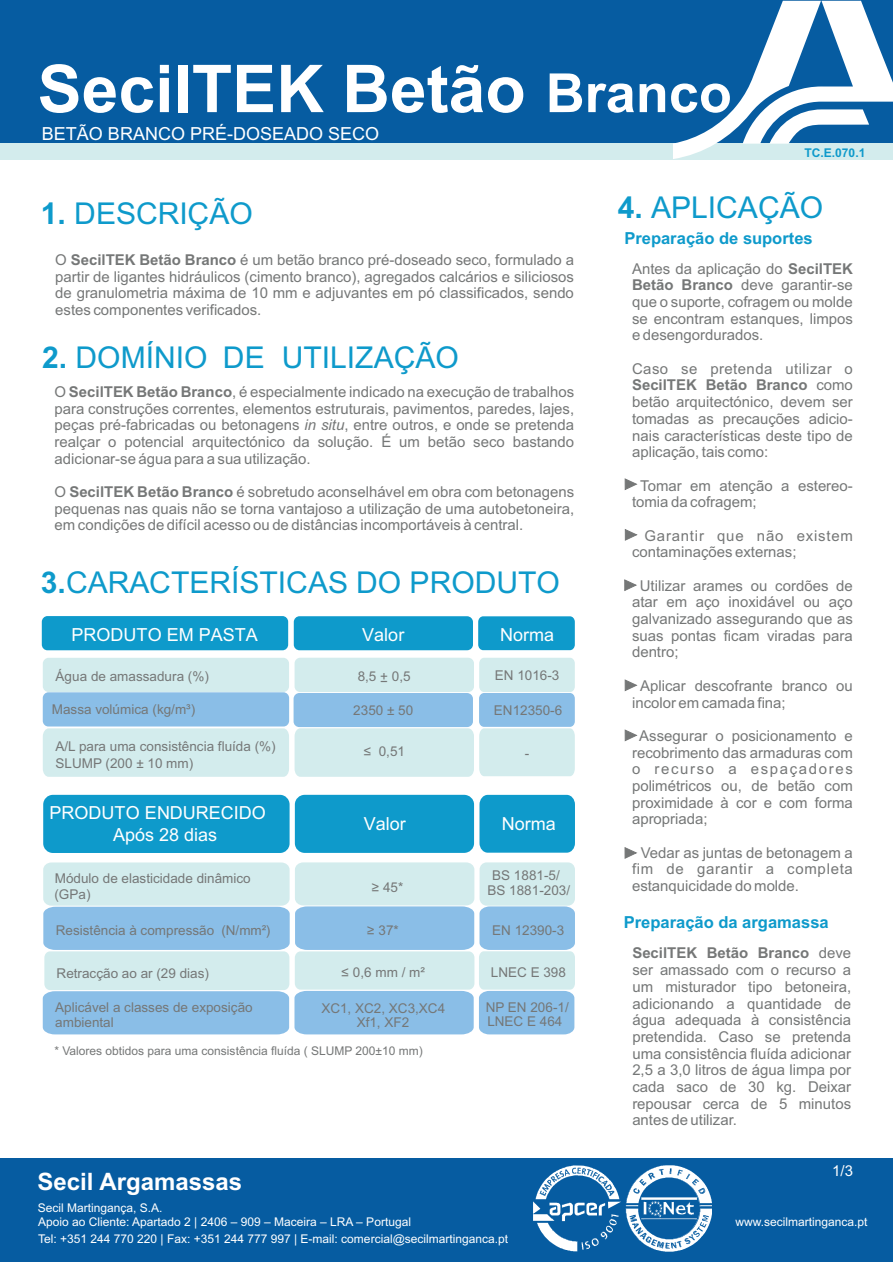
<style>
.page{position:relative;width:893px;height:1263px;background:#fff}
.page>*{position:absolute;margin:0;border:0;box-sizing:border-box;transform-origin:0 0}
.t1{font:700 66px "Arial";color:#fff}
.t2{font:30px "Arial";color:#0e9acb}
.t3{font:700 24px "Arial";color:#fff}
.t4{font:18px/21.8px "Arial";color:#fff}
.t5{font:700 16.5px "Arial";color:#0e9acb}
.t6{font:15px/16.6px "Arial";color:#757777;text-align:justify}
.t7{font:15px "Arial";color:#fff}
.t8{font:13.5px "Arial";color:#757777}
.t9{font:13.5px "Arial";color:#757777;scale:1.73 1}
.t10{font:12px/17px "Arial";color:#fff}
.t11{font:12px "Arial";color:#757777}
.t12{font:700 12px "Arial";color:#0e9acb}
.s1{font-size:54px}
.s2{font-weight:700}
.s3{font-style:italic}
.s4{font-family:"Arial Unicode MS"}
</style>
<div class="page">
<div style="left:42px;top:616px;width:246px;height:34px;background:#0e9acb;border-radius:6px"></div>
<div style="left:294px;top:616px;width:179px;height:34px;background:#0e9acb;border-radius:6px"></div>
<div style="left:478px;top:616px;width:97px;height:34px;background:#0e9acb;border-radius:5px"></div>
<div style="left:43px;top:658px;width:246px;height:34px;background:#d3eced;border-radius:6px"></div>
<div style="left:294px;top:658px;width:180px;height:34px;background:#d3eced;border-radius:6px"></div>
<div style="left:479px;top:658px;width:96px;height:34px;background:#d3eced"></div>
<div style="left:43px;top:795px;width:246px;height:58px;background:#0e9acb;border-radius:10px"></div>
<div style="left:295px;top:795px;width:179px;height:58px;background:#0e9acb;border-radius:10px"></div>
<div style="left:479px;top:795px;width:96px;height:58px;background:#0e9acb"></div>
<div style="left:43px;top:692px;width:246px;height:35px;background:#8abee7;border-radius:6px"></div>
<div style="left:293px;top:693px;width:180px;height:34px;background:#8abee7;border-radius:6px"></div>
<div style="left:479px;top:693px;width:96px;height:34px;background:#8abee7;border-radius:5px"></div>
<div style="left:0;top:1px;width:893px;height:144px;background:#065ca1"></div>
<div style="left:0;top:144px;width:893px;height:16px;background:#d3eced"></div>
<svg style="left:673px;top:1px;width:220px;height:158px"></svg>
<div style="left:0;top:1159px;width:893px;height:103px;background:#065ca1"></div>
<div style="left:43px;top:728px;width:532px;height:49px;background:#d3eced"></div>
<svg style="left:547px;top:1165px;width:74px;height:44px"></svg>
<svg style="left:43px;top:862px;width:532px;height:172px"></svg>
<svg style="left:624px;top:478px;width:14px;height:12px"></svg>
<svg style="left:624px;top:529px;width:14px;height:12px"></svg>
<svg style="left:624px;top:579px;width:13px;height:12px"></svg>
<svg style="left:624px;top:679px;width:14px;height:12px"></svg>
<svg style="left:624px;top:729px;width:14px;height:13px"></svg>
<svg style="left:624px;top:847px;width:14px;height:12px"></svg>
<h1 class="t1" style="left:38px;top:64px;width:695px">SecilTEK Betão <span class="s1">Branco</span></h1>
<p class="t4" style="left:42px;top:124px;width:339px">BETÃO BRANCO PRÉ-DOSEADO SECO</p>
<h2 class="t2" style="left:41px;top:202px;width:213px"><span class="s2">1.</span> DESCRIÇÃO</h2>
<p class="t6" style="left:55px;top:253px;width:520px">O <span class="s2">SecilTEK Betão Branco</span> é um betão branco pré-doseado seco, formulado a partir de ligantes hidráulicos (cimento branco), agregados calcários e siliciosos de granulometria máxima de 10 mm e adjuvantes em pó classificados, sendo estes componentes verificados.</p>
<h2 class="t2" style="left:42px;top:346px;width:418px"><span class="s2">2.</span> DOMÍNIO DE UTILIZAÇÃO</h2>
<p class="t6" style="left:55px;top:385px;width:521px">O <span class="s2">SecilTEK Betão Branco</span>, é especialmente indicado na execução de trabalhos para construções correntes, elementos estruturais, pavimentos, paredes, lajes, peças pré-fabricadas ou betonagens <span class="s3">in situ</span>, entre outros, e onde se pretenda realçar o potencial arquitectónico da solução. É um betão seco bastando adicionar-se água para a sua utilização.</p>
<p class="t6" style="left:55px;top:485px;width:521px">O <span class="s2">SecilTEK Betão Branco</span> é sobretudo aconselhável em obra com betonagens pequenas nas quais não se torna vantajoso a utilização de uma autobetoneira, em condições de difícil acesso ou de distâncias incomportáveis à central.</p>
<h2 class="t2" style="left:41px;top:571px;width:520px"><span class="s2">3.</span>CARACTERÍSTICAS DO PRODUTO</h2>
<p class="t4" style="left:71px;top:625px;width:188px">PRODUTO EM PASTA</p>
<p class="t4" style="left:362px;top:625px;width:44px">Valor</p>
<p class="t4" style="left:500px;top:625px;width:56px">Norma</p>
<p class="t8" style="left:55px;top:671px;width:155px">Água de amassadura (%)</p>
<p class="t8" style="left:358px;top:671px;width:54px">8,5 + 0,5</p>
<p class="t8" style="left:495px;top:670px;width:66px">EN 1016-3</p>
<p class="t9" style="left:380px;top:675px;width:6px">-</p>
<p class="t8" style="left:52px;top:704px;width:145px">Massa volúmica (kg/m³)</p>
<p class="t8" style="left:353px;top:705px;width:61px">2350 ± 50</p>
<p class="t8" style="left:494px;top:705px;width:70px">EN12350-6</p>
<p class="t8" style="left:55px;top:741px;width:222px">A/L para uma consistência fluída (%)</p>
<p class="t8" style="left:363px;top:746px;width:43px"><span class="s4">≤</span> 0,51</p>
<p class="t8" style="left:524px;top:748px;width:6px">-</p>
<p class="t8" style="left:55px;top:758px;width:139px">SLUMP (200 ± 10 mm)</p>
<p class="t4" style="left:113px;top:804px;width:154px;text-indent:-63px">PRODUTO ENDURECIDO<br>Após 28 dias</p>
<p class="t4" style="left:364px;top:815px;width:44px">Valor</p>
<p class="t4" style="left:501px;top:815px;width:56px">Norma</p>
<p class="t8" style="left:492px;top:870px;width:69px">BS 1881-5/</p>
<p class="t8" style="left:55px;top:873px;width:197px">Módulo de elasticidade dinâmico</p>
<p class="t8" style="left:371px;top:882px;width:33px"><span class="s4">≥</span> 45*</p>
<p class="t8" style="left:54px;top:889px;width:38px">(GPa)</p>
<p class="t8" style="left:487px;top:886px;width:84px">BS 1881-203/</p>
<p class="t8" style="left:56px;top:925px;width:216px">Resistência à compressão (N/mm²)</p>
<p class="t8" style="left:367px;top:925px;width:33px"><span class="s4">≥</span> 37*</p>
<p class="t8" style="left:492px;top:926px;width:74px">EN 12390-3</p>
<p class="t8" style="left:57px;top:968px;width:154px">Retracção ao ar (29 dias)</p>
<p class="t8" style="left:341px;top:967px;width:85px"><span class="s4">≤</span> 0,6 mm / m²</p>
<p class="t8" style="left:491px;top:967px;width:77px">LNEC E 398</p>
<p class="t8" style="left:55px;top:1002px;width:199px">Aplicável a classes de exposição</p>
<p class="t8" style="left:321px;top:1003px;width:125px">XC1, XC2, XC3,XC4</p>
<p class="t8" style="left:485px;top:1002px;width:85px">NP EN 206-1/</p>
<p class="t8" style="left:55px;top:1017px;width:60px">ambiental</p>
<p class="t8" style="left:357px;top:1017px;width:54px">Xf1, XF2</p>
<p class="t8" style="left:487px;top:1016px;width:77px">LNEC E 464</p>
<p class="t11" style="left:54px;top:1046px;width:370px">* Valores obtidos para uma consistência fluída ( SLUMP 200±10 mm)</p>
<h3 class="t3" style="left:37px;top:1173px;width:206px">Secil Argamassas</h3>
<p class="t10" style="left:38px;top:1214px;width:471px">Apoio ao Cliente: Apartado 2 | 2406 – 909 – Maceira – LRA – Portugal<br>Tel: +351 244 770 220 | Fax: +351 244 777 997 | E-mail: comercial@secilmartinganca.pt</p>
<p class="t10" style="left:38px;top:1200px;width:126px">Secil Martingança, S.A.</p>
<p class="t12" style="left:815px;top:148px;width:62px">TC.E.020.8</p>
<p class="t12" style="left:804px;top:148px;width:62px">TC.E.070.1</p>
<h2 class="t2" style="left:617px;top:196px;width:207px"><span class="s2">4.</span> APLICAÇÃO</h2>
<p class="t5" style="left:624px;top:232px;width:190px">Preparação de suportes</p>
<p class="t6" style="left:632px;top:261px;width:222px">Antes da aplicação do <span class="s2">SecilTEK Betão Branco</span> deve garantir-se que o suporte, cofragem ou molde se encontram estanques, limpos e desengordurados.</p>
<p class="t6" style="left:632px;top:362px;width:222px">Caso se pretenda utilizar o <span class="s2">SecilTEK Betão Branco</span> como betão arquitectónico, devem ser tomadas as precauções adicio&shy;nais características deste tipo de aplicação, tais como:</p>
<p class="t6" style="left:632px;top:478px;width:222px;text-indent:8px">Tomar em atenção a estereo&shy;tomia da cofragem;</p>
<p class="t6" style="left:632px;top:528px;width:222px;text-indent:12px">Garantir que não existem contaminações externas;</p>
<p class="t6" style="left:632px;top:579px;width:222px;text-indent:8px">Utilizar arames ou cordões de atar em aço inoxidável ou aço galvanizado assegurando que as suas pontas ficam viradas para dentro;</p>
<p class="t6" style="left:632px;top:679px;width:222px;text-indent:8px">Aplicar descofrante branco ou incolor em camada fina;</p>
<p class="t6" style="left:632px;top:729px;width:222px;text-indent:7px">Assegurar o posicionamento e recobrimento das armaduras com o recurso a espaçadores polimétricos ou, de betão com proximidade à cor e com forma apropriada;</p>
<p class="t6" style="left:632px;top:846px;width:222px;text-indent:9px">Vedar as juntas de betonagem a fim de garantir a completa estanquicidade do molde.</p>
<p class="t5" style="left:623px;top:916px;width:206px">Preparação da argamassa</p>
<p class="t6" style="left:632px;top:946px;width:220px"><span class="s2">SecilTEK Betão Branco</span> deve ser amassado com o recurso a um misturador tipo betoneira, adicionando a quantidade de água adequada à consistência pretendida. Caso se pretenda uma consistência fluída adicionar 2,5 a 3,0 litros de água limpa por cada saco de 30 kg. Deixar repousar cerca de 5 minutos antes de utilizar.</p>
<p class="t7" style="left:832px;top:1166px;width:22px">1/3</p>
<p class="t10" style="left:735px;top:1214px;width:134px">www.secilmartinganca.pt</p>
</div>
